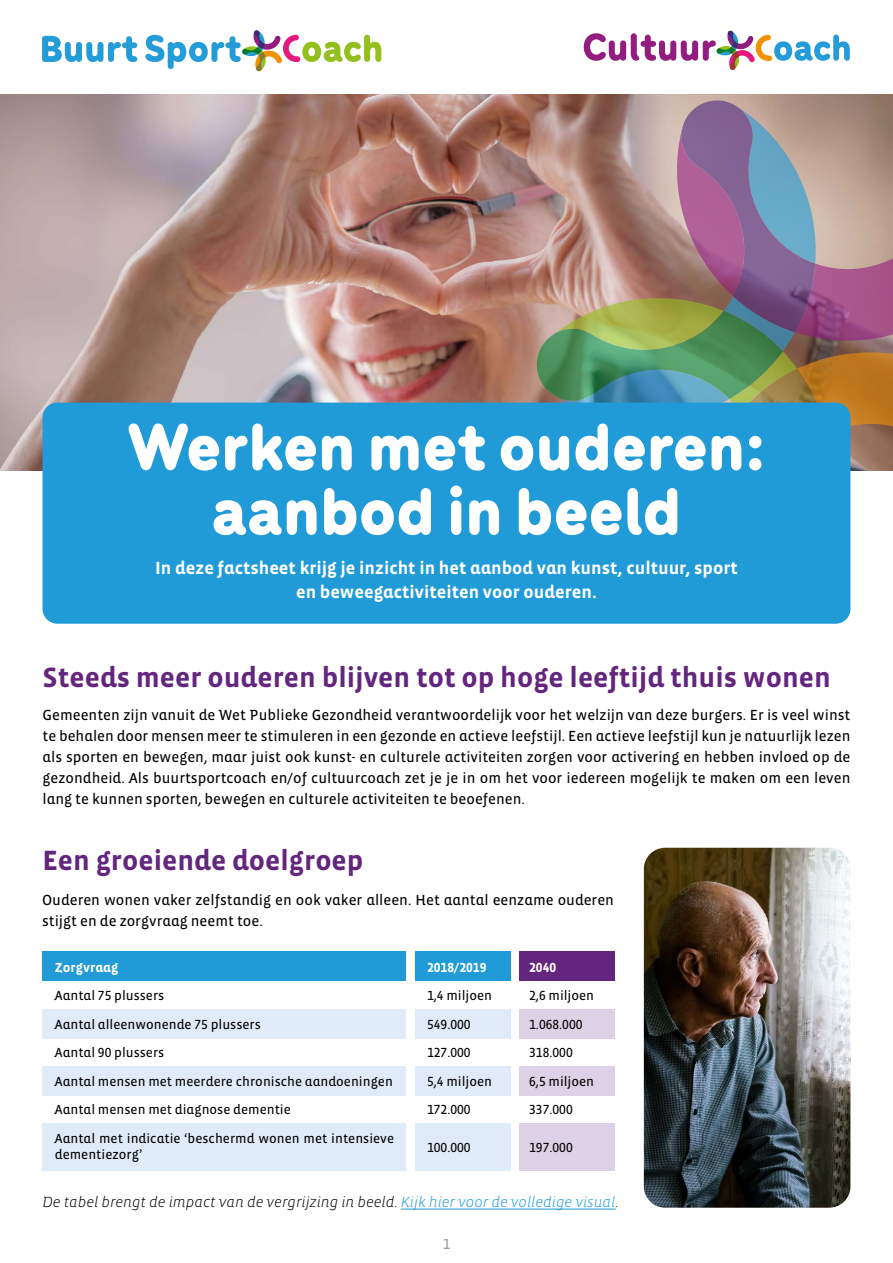
<style>
.page{position:relative;width:893px;height:1263px;background:#fff}
.page>*{position:absolute;margin:0;border:0;box-sizing:border-box;transform-origin:0 0}
.t1{font:900 69.15px/64.5px "Menco";color:#fff;text-align:center}
.t2{font:700 28.5px "Vista Sans Alt";color:#64257e}
.t3{font:700 18px/24px "Vista Sans Alt";color:#fff;text-align:center}
.t4{font:15px/21px "Vista Sans Alt Reg";color:#000;text-align:justify}
.t5{font:15px "Vista Sans Alt Light Ita";color:#000}
.t6{font:15px "Vista Sans Alt Reg";color:#9d9d9c}
.t7{font:13.5px/28.5px "Vista Sans Alt Reg";color:#000}
.t8{font:700 13.5px "Vista Sans Alt";color:#fff}
.s1{color:#209bd8}
</style>
<div class="page">
<img style="left:0;top:95px;width:893px;height:375px">
<svg style="left:826px;top:100px;width:67px;height:241px;background:#af858a"></svg>
<svg style="left:826px;top:352px;width:67px;height:257px"></svg>
<img style="left:536px;top:100px;width:290px;height:303px">
<svg style="left:42px;top:36px;width:95px;height:26px"></svg>
<svg style="left:145px;top:30px;width:236px;height:42px"></svg>
<div style="left:43px;top:403px;width:807px;height:221px;background:#209bd8;border-radius:15px"></div>
<img style="left:644px;top:848px;width:206px;height:360px">
<svg style="left:584px;top:30px;width:266px;height:40px"></svg>
<div style="left:42px;top:1123px;width:364px;height:47px;background:#dfebf9"></div>
<div style="left:42px;top:1066px;width:364px;height:30px;background:#dfebf9"></div>
<div style="left:42px;top:1009px;width:364px;height:29px;background:#dfebf9"></div>
<div style="left:519px;top:1123px;width:95px;height:47px;background:#dcd1e7"></div>
<div style="left:519px;top:1066px;width:95px;height:30px;background:#dcd1e7"></div>
<div style="left:519px;top:1009px;width:95px;height:29px;background:#dcd1e7"></div>
<div style="left:415px;top:1123px;width:96px;height:47px;background:#dfebf9"></div>
<div style="left:415px;top:1066px;width:96px;height:30px;background:#dfebf9"></div>
<div style="left:415px;top:1009px;width:96px;height:29px;background:#dfebf9"></div>
<div style="left:519px;top:952px;width:95px;height:29px;background:#64257e"></div>
<div style="left:42px;top:952px;width:364px;height:29px;background:#209bd8"></div>
<div style="left:415px;top:952px;width:96px;height:29px;background:#209bd8"></div>
<hr style="left:401px;top:1209px;width:215px;height:1px;background:#209bd8">
<h1 class="t1" style="left:127px;top:410px;width:639px">Werken met ouderen: aanbod in beeld</h1>
<p class="t3" style="left:155px;top:556px;width:584px">In deze factsheet krijg je inzicht in het aanbod van kunst, cultuur, sport en beweegactiviteiten voor ouderen.</p>
<h2 class="t2" style="left:43px;top:663px;width:790px">Steeds meer ouderen blijven tot op hoge leeftijd thuis wonen</h2>
<p class="t4" style="left:43px;top:705px;width:809px">Gemeenten zijn vanuit de Wet Publieke Gezondheid verantwoordelijk voor het welzijn van deze burgers. Er is veel winst te behalen door mensen meer te stimuleren in een gezonde en actieve leefstijl. Een actieve leefstijl kun je natuurlijk lezen als sporten en bewegen, maar juist ook kunst- en culturele activiteiten zorgen voor activering en hebben invloed op de gezondheid. Als buurtsportcoach en/of cultuurcoach zet je je in om het voor iedereen mogelijk te maken om een leven lang te kunnen sporten, bewegen en culturele activiteiten te beoefenen.</p>
<h2 class="t2" style="left:43px;top:846px;width:322px">Een groeiende doelgroep</h2>
<p class="t4" style="left:42px;top:889px;width:573px">Ouderen wonen vaker zelfstandig en ook vaker alleen. Het aantal eenzame ouderen stijgt en de zorgvraag neemt toe.</p>
<p class="t8" style="left:55px;top:960px;width:65px">Zorgvraag</p>
<p class="t7" style="left:55px;top:982px;width:341px">Aantal 75 plussers<br>Aantal alleenwonende 75 plussers<br>Aantal 90 plussers<br>Aantal mensen met meerdere chronische aandoeningen Aantal mensen met diagnose dementie<br>Aantal met indicatie ‘beschermd wonen met intensieve</p>
<p class="t7" style="left:55px;top:1141px;width:89px">dementiezorg’</p>
<p class="t8" style="left:529px;top:960px;width:28px">2040</p>
<p class="t7" style="left:529px;top:982px;width:66px">2,6 miljoen<br>1.068.000<br>318.000<br>6,5 miljoen<br>337.000</p>
<p class="t7" style="left:529px;top:1133px;width:45px">197.000</p>
<p class="t8" style="left:427px;top:960px;width:61px">2018/2019</p>
<p class="t7" style="left:427px;top:982px;width:66px">1,4 miljoen<br>549.000<br>127.000<br>5,4 miljoen<br>172.000</p>
<p class="t7" style="left:427px;top:1133px;width:45px">100.000</p>
<p class="t5" style="left:43px;top:1194px;width:578px">De tabel brengt de impact van de vergrijzing in beeld. <span class="s1">Kijk hier voor de volledige visual</span>.</p>
<p class="t6" style="left:443px;top:1236px;width:9px">1</p>
</div>
